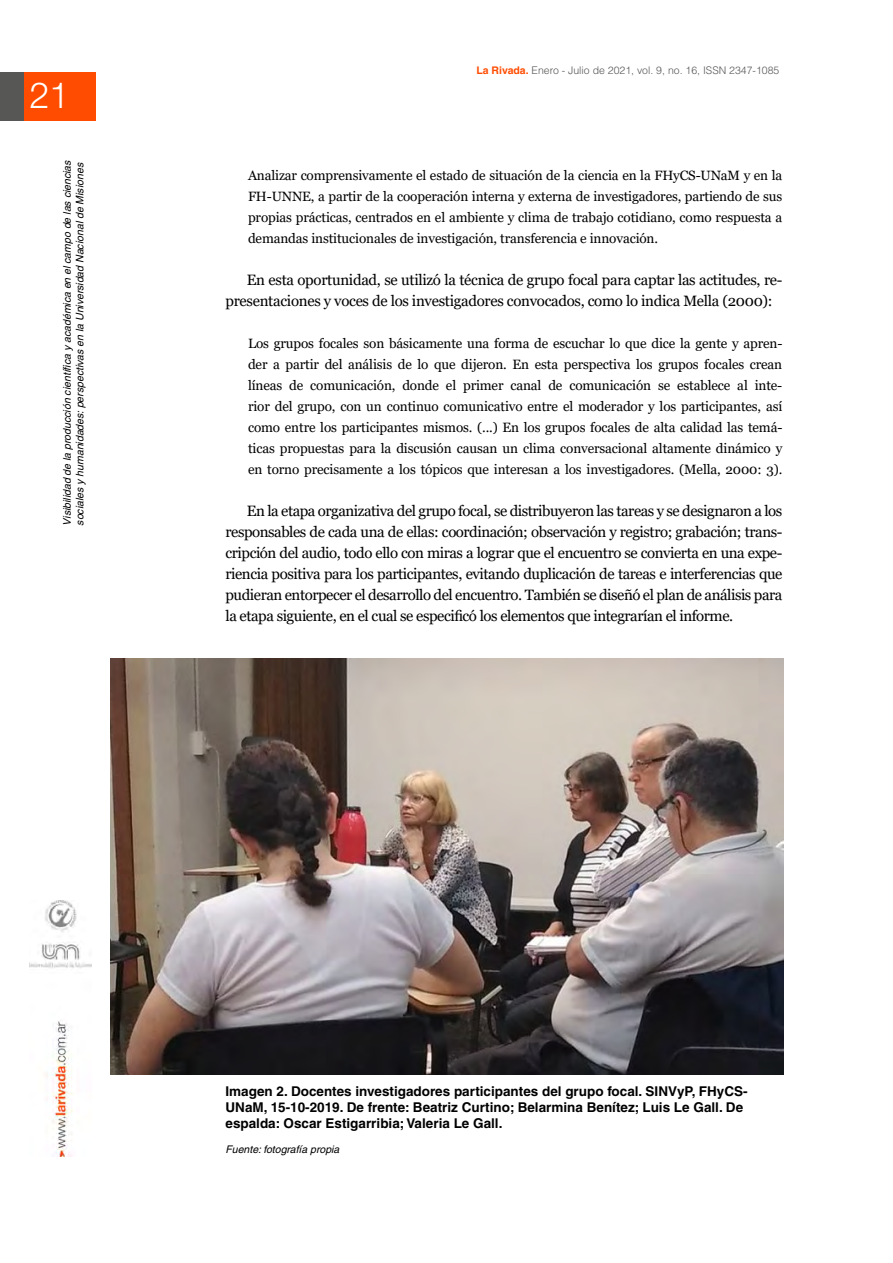
<style>
.page{position:relative;width:893px;height:1263px;background:#fff}
.page>*{position:absolute;margin:0;border:0;box-sizing:border-box;transform-origin:0 0}
.t1{font:300 36px "Helvetica Neue";color:#fff}
.t2{font:15px/21px "Georgia";letter-spacing:-.02em;color:#000}
.t3{font:13.5px/21px "Georgia";letter-spacing:-.01em;color:#000;text-align:justify}
.t4{font:700 13.5px/16.2px "Helvetica";color:#000}
.t5{font:italic 10.5px/12.6px "Helvetica";color:#000}
.t6{font:300 10.5px "Helvetica";color:#575756}
.s1{font-weight:700;color:#ff4c00}
</style>
<div class="page">
<div style="left:24px;top:73px;width:72px;height:48px;background:#ff4c00"></div>
<div style="left:0;top:73px;width:24px;height:48px;background:#575756"></div>
<img style="left:29px;top:901px;width:63px;height:256px">
<img style="left:111px;top:659px;width:672px;height:416px">
<h1 class="t1" style="left:29px;top:73px;width:42px">21</h1>
<p class="t5" style="left:61px;top:526px;width:367px;rotate:-90deg">Visibilidad de la producción científica y académica en el campo de las ciencias sociales y humanidades: perspectivas en la Universidad Nacional de Misiones</p>
<p class="t6" style="left:476px;top:63px;width:305px"><span class="s1">La Rivada.</span> Enero - Julio de 2021, vol. 9, no. 16, ISSN 2347-1085</p>
<p class="t3" style="left:248px;top:165px;width:536px">Analizar comprensivamente el estado de situación de la ciencia en la FHyCS-UNaM y en la FH-UNNE, a partir de la cooperación interna y externa de investigadores, partiendo de sus propias prácticas, centrados en el ambiente y clima de trabajo cotidiano, como respuesta a demandas institucionales de investigación, transferencia e innovación.</p>
<p class="t2" style="left:226px;top:270px;width:558px;text-indent:21px">En esta oportunidad, se utilizó la técnica de grupo focal para captar las actitudes, re&shy;presentaciones y voces de los investigadores convocados, como lo indica Mella (2000):</p>
<p class="t3" style="left:248px;top:333px;width:536px">Los grupos focales son básicamente una forma de escuchar lo que dice la gente y apren&shy;der a partir del análisis de lo que dijeron. En esta perspectiva los grupos focales crean líneas de comunicación, donde el primer canal de comunicación se establece al inte&shy;rior del grupo, con un continuo comunicativo entre el moderador y los participantes, así como entre los participantes mismos. (...) En los grupos focales de alta calidad las temá&shy;ticas propuestas para la discusión causan un clima conversacional altamente dinámico y en torno precisamente a los tópicos que interesan a los investigadores. (Mella, 2000: 3).</p>
<p class="t2" style="left:226px;top:501px;width:558px;text-align:justify;text-indent:21px">En la etapa organizativa del grupo focal, se distribuyeron las tareas y se designaron a los responsables de cada una de ellas: coordinación; observación y registro; grabación; trans&shy;cripción del audio, todo ello con miras a lograr que el encuentro se convierta en una expe&shy;riencia positiva para los participantes, evitando duplicación de tareas e interferencias que pudieran entorpecer el desarrollo del encuentro. También se diseñó el plan de análisis para la etapa siguiente, en el cual se especificó los elementos que integrarían el informe.</p>
<p class="t4" style="left:226px;top:1083px;width:524px">Imagen 2. Docentes investigadores participantes del grupo focal. SINVyP, FHyCS-<br>UNaM, 15-10-2019. De frente: Beatriz Curtino; Belarmina Benítez; Luis Le Gall. De espalda: Oscar Estigarribia; Valeria Le Gall.</p>
<p class="t5" style="left:226px;top:1143px;width:115px">Fuente: fotografía propia</p>
</div>
